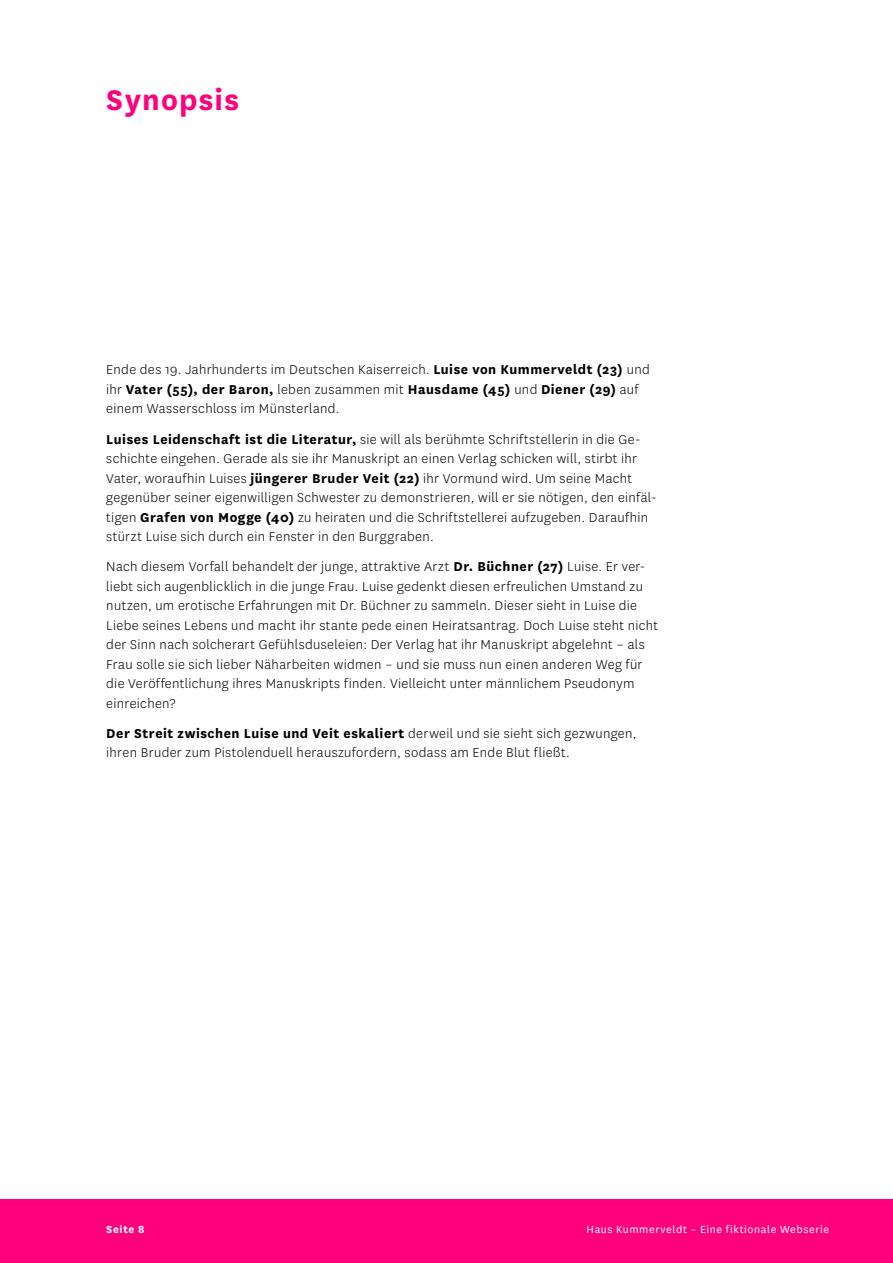
<style>
.page{position:relative;width:893px;height:1263px;background:#fff}
.page>*{position:absolute;margin:0;border:0;box-sizing:border-box;transform-origin:0 0}
.t1{font:700 33px "National";letter-spacing:.035em;color:#ff007d}
.t2{font:300 15px/19.5px "National";letter-spacing:.025em;color:#000}
.t3{font:12px "National";letter-spacing:.055em;color:#fff}
.t4{font:700 12px "National";letter-spacing:.05em;color:#fff}
.s1{font-weight:700}
</style>
<div class="page">
<div style="left:0;top:1199px;width:893px;height:64px;background:#ff007d"></div>
<h1 class="t1" style="left:106px;top:76px;width:134px">Synopsis</h1>
<p class="t2" style="left:106px;top:360px;width:545px">Ende des 19. Jahrhunderts im Deutschen Kaiserreich. <span class="s1">Luise von Kummerveldt (23)</span> und ihr <span class="s1">Vater (55), der Baron,</span> leben zusammen mit <span class="s1">Hausdame (45)</span> und <span class="s1">Diener (29)</span> auf einem Wasserschloss im Münsterland.</p>
<p class="t2" style="left:106px;top:429px;width:552px"><span class="s1">Luises Leidenschaft ist die Literatur,</span> sie will als berühmte Schriftstellerin in die Ge&shy;schichte eingehen. Gerade als sie ihr Manuskript an einen Verlag schicken will, stirbt ihr Vater, woraufhin Luises <span class="s1">jüngerer Bruder Veit (22)</span> ihr Vormund wird. Um seine Macht gegenüber seiner eigenwilligen Schwester zu demonstrieren, will er sie nötigen, den einfäl&shy;tigen <span class="s1">Grafen von Mogge (40)</span> zu heiraten und die Schriftstellerei aufzugeben. Daraufhin stürzt Luise sich durch ein Fenster in den Burggraben.</p>
<p class="t2" style="left:106px;top:556px;width:553px">Nach diesem Vorfall behandelt der junge, attraktive Arzt <span class="s1">Dr. Büchner (27)</span> Luise. Er ver&shy;liebt sich augenblicklich in die junge Frau. Luise gedenkt diesen erfreulichen Umstand zu nutzen, um erotische Erfahrungen mit Dr. Büchner zu sammeln. Dieser sieht in Luise die Liebe seines Lebens und macht ihr stante pede einen Heiratsantrag. Doch Luise steht nicht der Sinn nach solcherart Gefühlsduseleien: Der Verlag hat ihr Manuskript abgelehnt – als Frau solle sie sich lieber Näharbeiten widmen – und sie muss nun einen anderen Weg für die Veröffentlichung ihres Manuskripts finden. Vielleicht unter männlichem Pseudonym einreichen?</p>
<p class="t2" style="left:106px;top:723px;width:532px"><span class="s1">Der Streit zwischen Luise und Veit eskaliert</span> derweil und sie sieht sich gezwungen, ihren Bruder zum Pistolenduell herauszufordern, sodass am Ende Blut fließt.</p>
<p class="t4" style="left:106px;top:1221px;width:39px">Seite 8</p>
<p class="t3" style="left:587px;top:1222px;width:244px">Haus Kummerveldt – Eine fiktionale Webserie</p>
</div>
